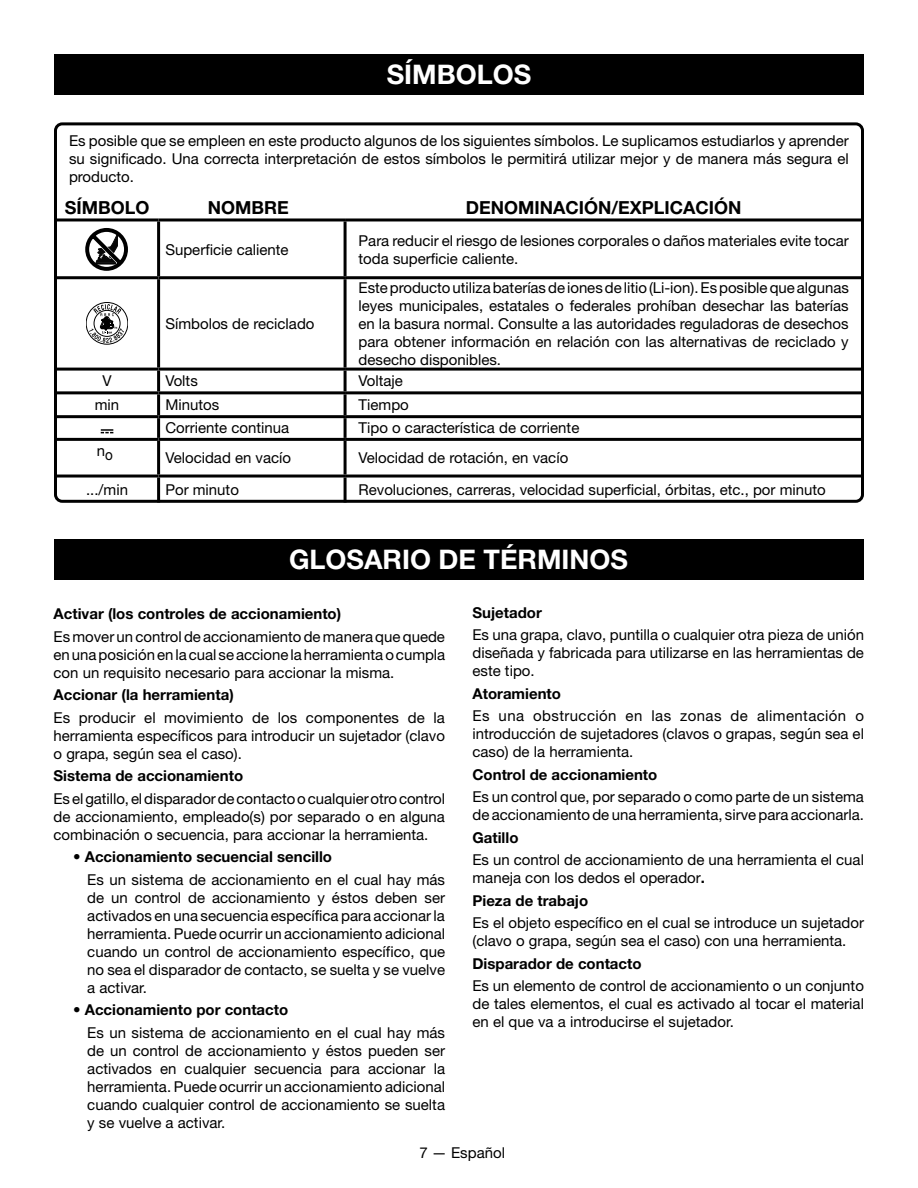
<style>
.page{position:relative;width:918px;height:1188px;background:#fff}
.page>*{position:absolute;margin:0;border:0;box-sizing:border-box;transform-origin:0 0}
.HEADING{font:700 27px "Helvetica Neue LT Std";color:#fff}
.Heading_1{font:700 18px "Helvetica Neue LT Std";color:#000}
.Body_text{font:15px/18px "Helvetica Neue LT Std";color:#000;text-align:justify}
.Bullets_in_bullets{font:15px/18px "Helvetica Neue LT Std";color:#000;text-align:justify}
.Body_text_subhead{font:700 15px "Helvetica Neue LT Std";color:#000}
.glossary_heading{font:700 15px "Helvetica Neue LT Std";color:#000}
.s1{font-weight:700}
</style>
<div class="page">
<div style="left:54px;top:122px;width:810px;height:381px;border:3px solid #000;border-radius:7px"></div>
<div style="left:54px;top:54px;width:810px;height:41px;background:#000"></div>
<hr style="left:157px;top:418px;width:3px;height:20px;background:#000">
<hr style="left:157px;top:441px;width:3px;height:34px;background:#000">
<hr style="left:157px;top:478px;width:3px;height:25px;background:#000">
<hr style="left:345px;top:475px;width:517px;height:3px;background:#000">
<hr style="left:56px;top:475px;width:103px;height:3px;background:#000">
<hr style="left:159px;top:475px;width:186px;height:3px;background:#000">
<hr style="left:344px;top:418px;width:3px;height:20px;background:#000">
<hr style="left:344px;top:441px;width:3px;height:34px;background:#000">
<hr style="left:344px;top:478px;width:3px;height:25px;background:#000">
<hr style="left:56px;top:218px;width:103px;height:3px;background:#000">
<hr style="left:159px;top:218px;width:186px;height:3px;background:#000">
<hr style="left:345px;top:218px;width:517px;height:3px;background:#000">
<hr style="left:157px;top:221px;width:3px;height:55px;background:#000">
<hr style="left:344px;top:221px;width:3px;height:55px;background:#000">
<hr style="left:56px;top:276px;width:103px;height:3px;background:#000">
<hr style="left:159px;top:276px;width:186px;height:3px;background:#000">
<hr style="left:157px;top:279px;width:3px;height:89px;background:#000">
<hr style="left:345px;top:276px;width:517px;height:3px;background:#000">
<hr style="left:344px;top:279px;width:3px;height:89px;background:#000">
<hr style="left:56px;top:368px;width:103px;height:3px;background:#000">
<hr style="left:159px;top:368px;width:186px;height:3px;background:#000">
<hr style="left:157px;top:371px;width:3px;height:20px;background:#000">
<hr style="left:345px;top:368px;width:517px;height:3px;background:#000">
<hr style="left:344px;top:371px;width:3px;height:20px;background:#000">
<hr style="left:56px;top:391px;width:103px;height:3px;background:#000">
<hr style="left:159px;top:391px;width:186px;height:3px;background:#000">
<hr style="left:157px;top:394px;width:3px;height:21px;background:#000">
<hr style="left:345px;top:391px;width:517px;height:3px;background:#000">
<hr style="left:344px;top:394px;width:3px;height:21px;background:#000">
<hr style="left:56px;top:415px;width:103px;height:3px;background:#000">
<hr style="left:159px;top:415px;width:186px;height:3px;background:#000">
<hr style="left:345px;top:415px;width:517px;height:3px;background:#000">
<hr style="left:56px;top:438px;width:103px;height:3px;background:#000">
<hr style="left:159px;top:438px;width:186px;height:3px;background:#000">
<hr style="left:345px;top:438px;width:517px;height:3px;background:#000">
<svg style="left:85px;top:228px;width:43px;height:43px"></svg>
<svg style="left:86px;top:302px;width:42px;height:42px"></svg>
<svg style="left:101px;top:429px;width:12px;height:4px"></svg>
<div style="left:54px;top:539px;width:810px;height:41px;background:#000"></div>
<p class="HEADING" style="left:387px;top:58px;width:146px">SÍMBOLOS</p>
<p class="Body_text" style="left:69px;top:131px;width:781px">Es posible que se empleen en este producto algunos de los siguientes símbolos. Le suplicamos estudiarlos y aprender su significado. Una correcta interpretación de estos símbolos le permitirá utilizar mejor y de manera más segura el producto.</p>
<p class="Heading_1" style="left:65px;top:196px;width:86px">SÍMBOLO</p>
<p class="Heading_1" style="left:208px;top:196px;width:82px">NOMBRE</p>
<p class="Heading_1" style="left:466px;top:196px;width:277px">DENOMINACIÓN/EXPLICACIÓN</p>
<p class="Body_text" style="left:165px;top:240px;width:125px">Superficie caliente</p>
<p class="Body_text" style="left:359px;top:231px;width:492px">Para reducir el riesgo de lesiones corporales o daños materiales evite tocar toda superficie caliente.</p>
<p class="Body_text" style="left:165px;top:314px;width:151px">Símbolos de reciclado</p>
<p class="Body_text" style="left:359px;top:278px;width:492px">Este producto utiliza baterías de iones de litio (Li-ion). Es posible que algunas leyes municipales, estatales o federales prohíban desechar las baterías en la basura normal. Consulte a las autoridades reguladoras de desechos para obtener información en relación con las alternativas de reciclado y desecho disponibles.</p>
<p class="Body_text" style="left:102px;top:372px;width:11px">V</p>
<p class="Body_text" style="left:165px;top:372px;width:34px">Volts</p>
<p class="Body_text" style="left:359px;top:372px;width:46px">Voltaje</p>
<p class="Body_text" style="left:95px;top:395px;width:26px">min</p>
<p class="Body_text" style="left:165px;top:395px;width:55px">Minutos</p>
<p class="Body_text" style="left:359px;top:395px;width:52px">Tiempo</p>
<p class="Body_text" style="left:165px;top:419px;width:125px">Corriente continua</p>
<p class="Body_text" style="left:359px;top:419px;width:222px">Tipo o característica de corriente</p>
<p class="Body_text" style="left:97px;top:444px;width:18px">no</p>
<p class="Body_text" style="left:165px;top:448px;width:127px">Velocidad en vacío</p>
<p class="Body_text" style="left:359px;top:448px;width:211px">Velocidad de rotación, en vacío</p>
<p class="Body_text" style="left:86px;top:480px;width:43px">.../min</p>
<p class="Body_text" style="left:165px;top:480px;width:75px">Por minuto</p>
<p class="Body_text" style="left:359px;top:480px;width:469px">Revoluciones, carreras, velocidad superficial, órbitas, etc., por minuto</p>
<p class="HEADING" style="left:289px;top:543px;width:340px">GLOSARIO DE TÉRMINOS</p>
<p class="Body_text_subhead" style="left:54px;top:605px;width:289px">Activar (los controles de accionamiento)</p>
<p class="Body_text" style="left:54px;top:627px;width:393px">Es mover un control de accionamiento de manera que quede en una posición en la cual se accione la herramienta o cumpla con un requisito necesario para accionar la misma.</p>
<p class="Body_text_subhead" style="left:54px;top:686px;width:182px">Accionar (la herramienta)</p>
<p class="Body_text" style="left:54px;top:708px;width:393px">Es producir el movimiento de los componentes de la herramienta específicos para introducir un sujetador (clavo o grapa, según sea el caso).</p>
<p class="Body_text_subhead" style="left:54px;top:767px;width:191px">Sistema de accionamiento</p>
<p class="Body_text" style="left:54px;top:789px;width:393px">Es el gatillo, el disparador de contacto o cualquier otro control de accionamiento, empleado(s) por separado o en alguna combinación o secuencia, para accionar la herramienta.</p>
<p class="glossary_heading" style="left:73px;top:848px;width:261px">• Accionamiento secuencial sencillo</p>
<p class="Bullets_in_bullets" style="left:87px;top:870px;width:359px">Es un sistema de accionamiento en el cual hay más de un control de accionamiento y éstos deben ser activados en una secuencia específica para accionar la herramienta. Puede ocurrir un accionamiento adicional cuando un control de accionamiento específico, que no sea el disparador de contacto, se suelta y se vuelve a activar.</p>
<p class="glossary_heading" style="left:73px;top:1001px;width:217px">• Accionamiento por contacto</p>
<p class="Bullets_in_bullets" style="left:87px;top:1023px;width:359px">Es un sistema de accionamiento en el cual hay más de un control de accionamiento y éstos pueden ser activados en cualquier secuencia para accionar la herramienta. Puede ocurrir un accionamiento adicional cuando cualquier control de accionamiento se suelta y se vuelve a activar.</p>
<p class="Body_text_subhead" style="left:472px;top:603px;width:71px">Sujetador</p>
<p class="Body_text" style="left:472px;top:626px;width:393px">Es una grapa, clavo, puntilla o cualquier otra pieza de unión diseñada y fabricada para utilizarse en las herramientas de este tipo.</p>
<p class="Body_text_subhead" style="left:472px;top:684px;width:90px">Atoramiento</p>
<p class="Body_text" style="left:472px;top:707px;width:393px">Es una obstrucción en las zonas de alimentación o introducción de sujetadores (clavos o grapas, según sea el caso) de la herramienta.</p>
<p class="Body_text_subhead" style="left:472px;top:765px;width:186px">Control de accionamiento</p>
<p class="Body_text" style="left:472px;top:788px;width:393px">Es un control que, por separado o como parte de un sistema de accionamiento de una herramienta, sirve para accionarla.</p>
<p class="Body_text_subhead" style="left:472px;top:828px;width:48px">Gatillo</p>
<p class="Body_text" style="left:472px;top:851px;width:393px">Es un control de accionamiento de una herramienta el cual maneja con los dedos el operador<span class="s1">.</span></p>
<p class="Body_text_subhead" style="left:472px;top:891px;width:117px">Pieza de trabajo</p>
<p class="Body_text" style="left:472px;top:914px;width:393px">Es el objeto específico en el cual se introduce un sujetador (clavo o grapa, según sea el caso) con una herramienta.</p>
<p class="Body_text_subhead" style="left:472px;top:954px;width:171px">Disparador de contacto</p>
<p class="Body_text" style="left:472px;top:977px;width:393px">Es un elemento de control de accionamiento o un conjunto de tales elementos, el cual es activado al tocar el material en el que va a introducirse el sujetador.</p>
<p class="Body_text" style="left:419px;top:1144px;width:87px">7 — Español</p>
</div>
